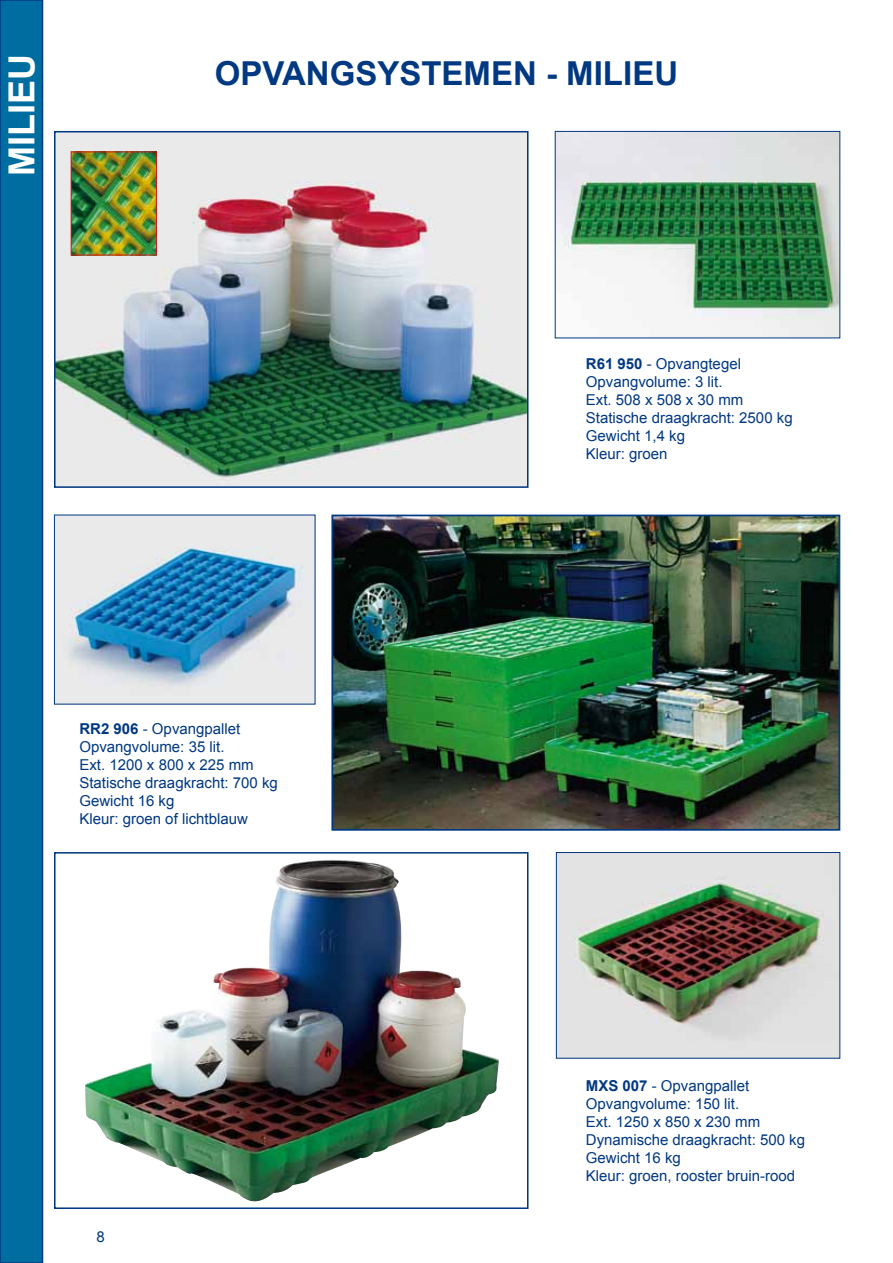
<style>
.page{position:relative;width:893px;height:1263px;background:#fff}
.page>*{position:absolute;margin:0;border:0;box-sizing:border-box;transform-origin:0 0}
.t1{font:700 36px "Arial";color:#fff}
.t2{font:700 33px "Arial";color:#003882}
.t3{font:15px/18px "Arial";color:#003882}
.s1{font-weight:700}
</style>
<div class="page">
<div style="left:0;top:0;width:43px;height:1263px;background:#006da0"></div>
<div style="left:0;top:0;width:43px;height:1263px;border:2px solid #003882"></div>
<img style="left:57px;top:134px;width:468px;height:351px">
<div style="left:54px;top:131px;width:474px;height:357px;border:2px solid #003882"></div>
<img style="left:557px;top:133px;width:281px;height:203px">
<img style="left:73px;top:154px;width:82px;height:99px">
<div style="left:71px;top:152px;width:86px;height:103px;border:1px solid #d2161c"></div>
<img style="left:56px;top:517px;width:257px;height:185px">
<img style="left:334px;top:518px;width:503px;height:310px">
<div style="left:331px;top:515px;width:509px;height:316px;border:2px solid #003882"></div>
<img style="left:558px;top:854px;width:280px;height:203px">
<div style="left:556px;top:852px;width:284px;height:207px;border:1px solid #003882"></div>
<img style="left:85px;top:860px;width:414px;height:342px">
<div style="left:54px;top:852px;width:474px;height:357px;border:2px solid #003882"></div>
<h1 class="t1" style="left:-2px;top:176px;width:118px;rotate:-90deg">MILIEU</h1>
<h2 class="t2" style="left:215px;top:52px;width:460px">OPVANGSYSTEMEN - MILIEU</h2>
<p class="t3" style="left:586px;top:355px;width:208px"><span class="s1">R61 950</span> - Opvangtegel<br>Opvangvolume: 3 lit.<br>Ext. 508 x 508 x 30 mm<br>Statische draagkracht: 2500 kg<br>Gewicht 1,4 kg<br>Kleur: groen</p>
<p class="t3" style="left:79px;top:720px;width:200px"><span class="s1">RR2 906</span> - Opvangpallet<br>Opvangvolume: 35 lit.<br>Ext. 1200 x 800 x 225 mm<br>Statische draagkracht: 700 kg<br>Gewicht 16 kg<br>Kleur: groen of lichtblauw</p>
<p class="t3" style="left:97px;top:1228px;width:10px">8</p>
<p class="t3" style="left:586px;top:1077px;width:221px"><span class="s1">MXS 007</span> - Opvangpallet<br>Opvangvolume: 150 lit.<br>Ext. 1250 x 850 x 230 mm<br>Dynamische draagkracht: 500 kg<br>Gewicht 16 kg<br>Kleur: groen, rooster bruin-rood</p>
</div>
